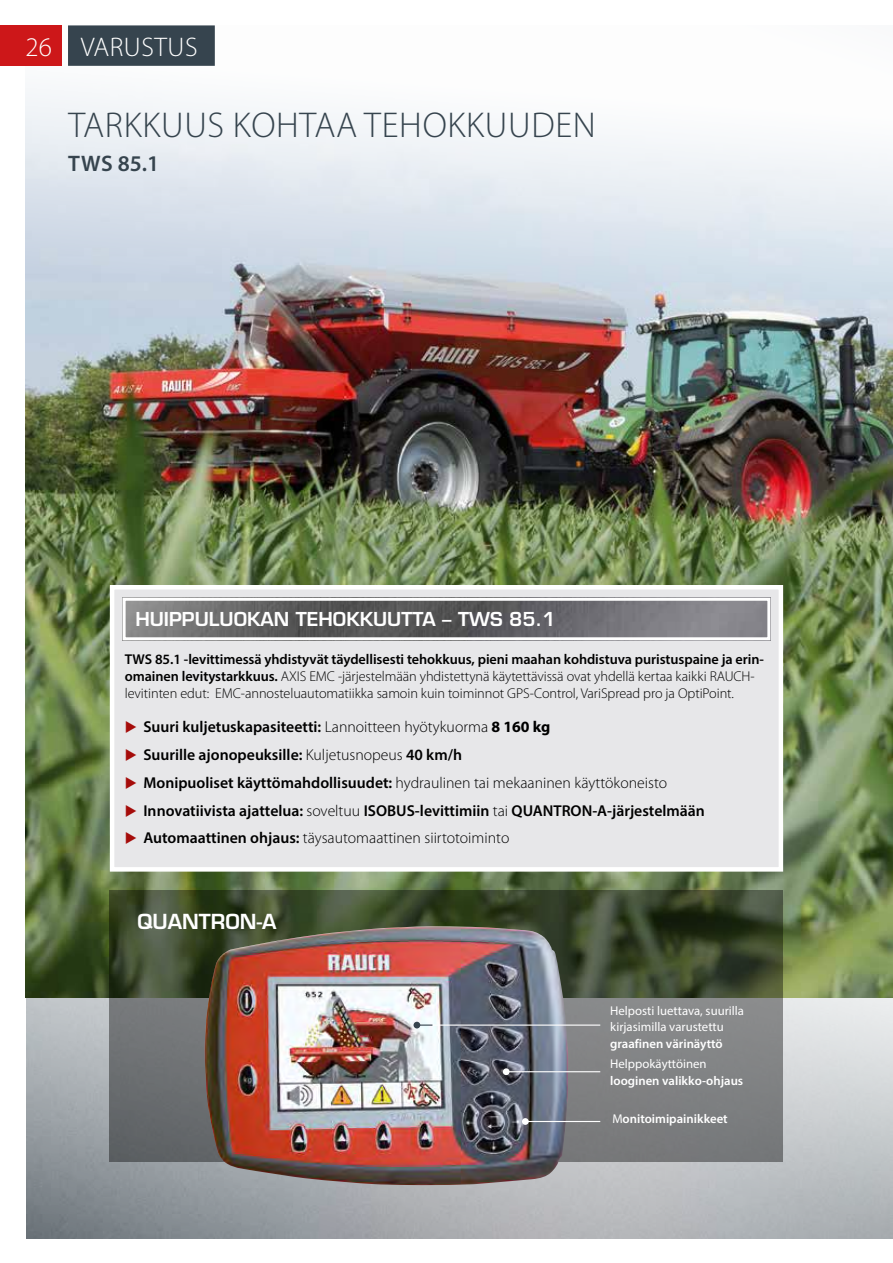
<style>
.page{position:relative;width:893px;height:1263px;background:#fff}
.page>*{position:absolute;margin:0;border:0;box-sizing:border-box;transform-origin:0 0}
.t1{font:300 36px "Myriad Pro";letter-spacing:.02em;color:#36444e}
.t2{font:300 27px "Myriad Pro";letter-spacing:.02em;color:#fff}
.t3{font:600 22.5px "Myriad Pro";color:#36444e}
.t4{font:600 20.25px "Eurostile LT Std";color:#fff}
.t5{font:600 18.75px "Eurostile LT Std";color:#fff}
.t6{font:600 15.75px "Myriad Pro";color:#000}
.t7{font:300 15.75px "Myriad Pro";color:#000}
.t8{font:300 14.25px/17.2px "Myriad Pro";letter-spacing:-.005em;color:#000}
.t9{font:12.75px/16.5px "Myriad Pro";color:#fff}
.t10{font:600 12.75px "Myriad Pro";color:#fff}
.s1{font-weight:600}
.s2{color:#fff}
.s3{font-weight:300}
.s4{font-weight:700}
.s5{font-weight:400}
</style>
<div class="page">
<img style="left:27px;top:998px;width:866px;height:240px">
<img style="left:26px;top:92px;width:867px;height:906px">
<div style="left:0;top:26px;width:62px;height:40px;background:#cd1719"></div>
<div style="left:68px;top:25px;width:147px;height:41px;background:#36444e"></div>
<svg style="left:110px;top:890px;width:673px;height:271px;background:#5b6256"></svg>
<img style="left:205px;top:926px;width:364px;height:259px">
<hr style="left:506px;top:1071px;width:94px;height:1px;background:#fff">
<div style="left:503px;top:1068px;width:7px;height:7px;background:#fff;border-radius:50%"></div>
<hr style="left:432px;top:1024px;width:168px;height:2px;background:#fff">
<svg style="left:414px;top:1022px;width:18px;height:6px"></svg>
<hr style="left:525px;top:1121px;width:75px;height:1px;background:#fff">
<div style="left:522px;top:1118px;width:7px;height:7px;background:#fff;border-radius:50%"></div>
<div style="left:110px;top:585px;width:673px;height:287px;background:#e7e7e9;border:4px solid #fff"></div>
<img style="left:127px;top:602px;width:639px;height:34px">
<div style="left:123px;top:598px;width:647px;height:42px;border:3px solid #fff"></div>
<h2 class="t2" style="left:26px;top:32px;width:174px">26 VARUSTUS</h2>
<h1 class="t1" style="left:68px;top:106px;width:529px">TARKKUUS KOHTAA TEHOKKUUDEN</h1>
<h3 class="t3" style="left:68px;top:149px;width:92px">TWS 85.1</h3>
<h3 class="t5" style="left:135px;top:607px;width:422px">HUIPPULUOKAN TEHOKKUUTTA – TWS 85.1</h3>
<p class="t8" style="left:125px;top:651px;width:641px"><span class="s1">TWS 85.1 -levittimessä yhdistyvät täydellisesti tehokkuus, pieni maahan kohdistuva puristuspaine ja erin&shy;omainen levitystarkkuus.</span> AXIS EMC -järjestelmään yhdistettynä käytettävissä ovat yhdellä kertaa kaikki RAUCH&shy;levitinten edut: EMC-annosteluautomatiikka samoin kuin toiminnot GPS-Control, VariSpread pro ja OptiPoint.</p>
<p class="t6" style="left:125px;top:717px;width:427px"><span class="s2">◆</span> Suuri kuljetuskapasiteetti: <span class="s3">Lannoitteen hyötykuorma</span> <span class="s4">8 160 kg</span></p>
<p class="t6" style="left:125px;top:745px;width:339px"><span class="s2">◆</span> Suurille ajonopeuksille: <span class="s3">Kuljetusnopeus</span> 40 km/h</p>
<p class="t7" style="left:125px;top:774px;width:544px"><span class="s2">◆</span> <span class="s1">Monipuoliset käyttömahdollisuudet:</span> hydraulinen tai mekaaninen käyttökoneisto</p>
<p class="t6" style="left:125px;top:800px;width:582px"><span class="s2">◆</span> Innovatiivista ajattelua: <span class="s3">soveltuu</span> ISOBUS-levittimiin <span class="s3">tai</span> QUANTRON-A-järjestelmään</p>
<p class="t7" style="left:125px;top:829px;width:386px"><span class="s2">◆</span> <span class="s1">Automaattinen ohjaus:</span> täysautomaattinen siirtotoiminto</p>
<h3 class="t4" style="left:137px;top:909px;width:141px">QUANTRON-A</h3>
<p class="t9" style="left:610px;top:1002px;width:135px">Helposti luettava, suurilla kirjasimilla varustettu</p>
<p class="t10" style="left:610px;top:1035px;width:114px">graafinen värinäyttö</p>
<p class="t9" style="left:610px;top:1056px;width:98px">Helppokäyttöinen</p>
<p class="t10" style="left:610px;top:1072px;width:135px">looginen valikko-ohjaus</p>
<p class="t10" style="left:612px;top:1111px;width:117px"><span class="s5">M</span>onitoimipainikkeet</p>
</div>
